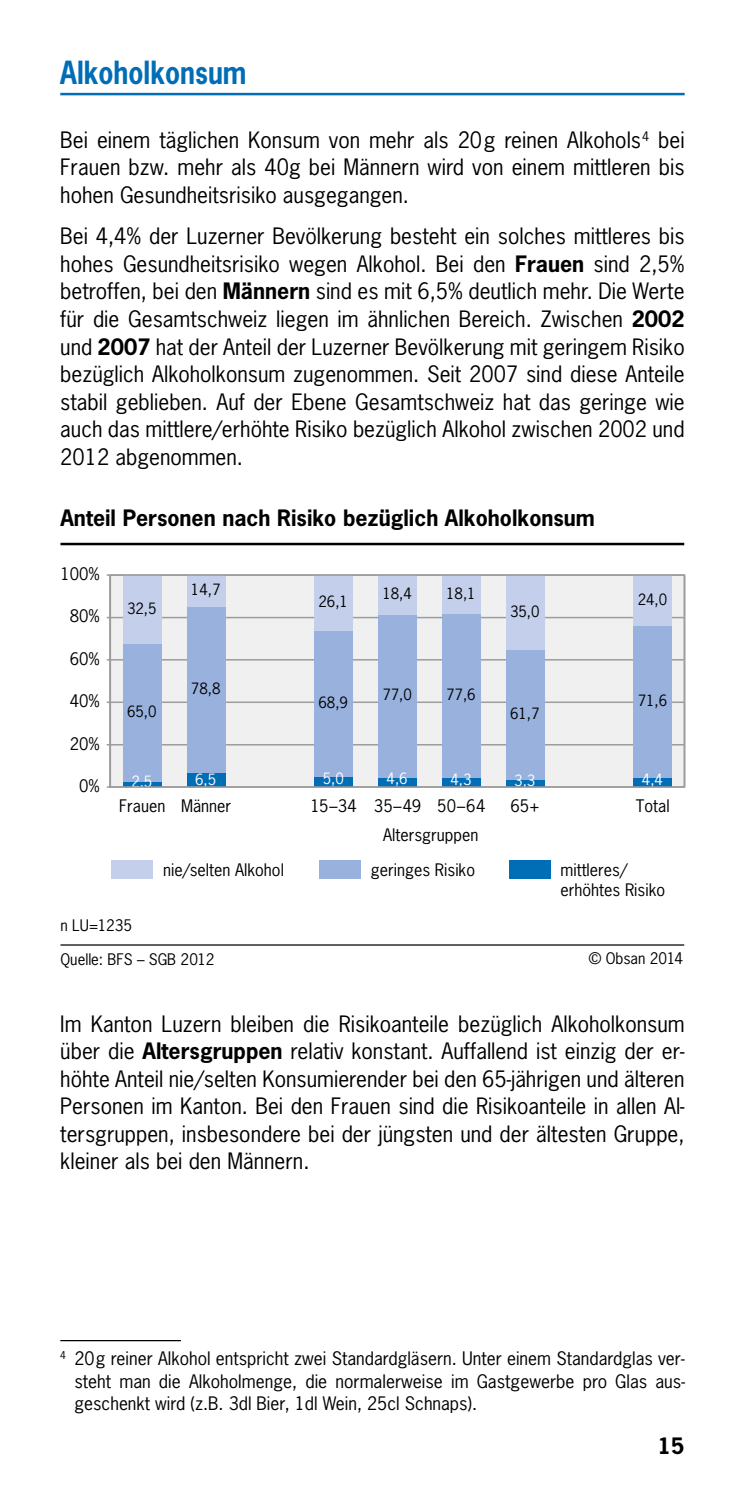
<style>
.page{position:relative;width:745px;height:1489px;background:#fff}
.page>*{position:absolute;margin:0;border:0;box-sizing:border-box;transform-origin:0 0}
.Kopftitel_-mit_Linie{font:700 30px "News Gothic Std";color:#006db7;scale:.88 1}
.Grundtext{font:21.25px/27.5px "News Gothic Std";color:#000;text-align:justify}
.t1{font:700 21.25px "News Gothic Std";color:#000}
.Fussnote{font:17.5px/22.5px "News Gothic Std";color:#000;text-align:justify}
.t2{font:16.25px/20.5px "News Gothic Std";color:#000}
.t3{font:15px "News Gothic Std";color:#000}
.t4{font:14.75px "News Gothic Std";color:#000}
.t5{font:14.75px "News Gothic Std";color:#fff}
.s1{font-weight:700}
</style>
<div class="page">
<hr style="left:60px;top:93px;width:624px;height:2px;background:#006db7">
<hr style="left:60px;top:1339px;width:121px;height:2px;background:#000">
<div style="left:106px;top:574px;width:578px;height:214px;background:#f0f0f0"></div>
<hr style="left:110px;top:744px;width:574px;height:1px;background:#9c9d9d">
<hr style="left:110px;top:701px;width:574px;height:2px;background:#9c9d9d">
<hr style="left:110px;top:659px;width:574px;height:1px;background:#9c9d9d">
<hr style="left:110px;top:616px;width:574px;height:2px;background:#9c9d9d">
<div style="left:123px;top:781px;width:38px;height:6px;background:#006db7"></div>
<div style="left:123px;top:644px;width:38px;height:137px;background:#98b1dd"></div>
<div style="left:123px;top:575px;width:38px;height:69px;background:#c3cfeb"></div>
<div style="left:187px;top:773px;width:38px;height:14px;background:#006db7"></div>
<div style="left:187px;top:606px;width:38px;height:167px;background:#98b1dd"></div>
<div style="left:187px;top:575px;width:38px;height:31px;background:#c3cfeb"></div>
<div style="left:314px;top:776px;width:38px;height:11px;background:#006db7"></div>
<div style="left:314px;top:630px;width:38px;height:146px;background:#98b1dd"></div>
<div style="left:314px;top:575px;width:38px;height:55px;background:#c3cfeb"></div>
<div style="left:378px;top:777px;width:38px;height:10px;background:#006db7"></div>
<div style="left:378px;top:614px;width:38px;height:163px;background:#98b1dd"></div>
<div style="left:378px;top:575px;width:38px;height:39px;background:#c3cfeb"></div>
<div style="left:442px;top:778px;width:38px;height:9px;background:#006db7"></div>
<div style="left:442px;top:613px;width:38px;height:165px;background:#98b1dd"></div>
<div style="left:442px;top:575px;width:38px;height:38px;background:#c3cfeb"></div>
<div style="left:505px;top:779px;width:39px;height:8px;background:#006db7"></div>
<div style="left:505px;top:649px;width:39px;height:130px;background:#98b1dd"></div>
<div style="left:505px;top:575px;width:39px;height:74px;background:#c3cfeb"></div>
<div style="left:633px;top:777px;width:38px;height:10px;background:#006db7"></div>
<div style="left:633px;top:626px;width:38px;height:151px;background:#98b1dd"></div>
<div style="left:633px;top:575px;width:38px;height:51px;background:#c3cfeb"></div>
<div style="left:509px;top:860px;width:41px;height:18px;background:#006db7"></div>
<div style="left:319px;top:860px;width:41px;height:18px;background:#98b1dd"></div>
<div style="left:111px;top:860px;width:42px;height:18px;background:#c3cfeb"></div>
<hr style="left:60px;top:944px;width:623px;height:1px;background:#000">
<hr style="left:60px;top:542px;width:623px;height:3px;background:#000">
<hr style="left:110px;top:786px;width:574px;height:1px;background:#9c9c9c">
<hr style="left:110px;top:574px;width:574px;height:2px;background:#9c9c9c">
<p class="Kopftitel_-mit_Linie" style="left:60px;top:52px;width:213px">Alkoholkonsum</p>
<p class="Grundtext" style="left:60px;top:126px;width:625px">Bei einem täglichen Konsum von mehr als 20g reinen Alkohols<sup>4</sup> bei Frauen bzw. mehr als 40g bei Männern wird von einem mittleren bis hohen Gesundheitsrisiko ausgegangen.</p>
<p class="Grundtext" style="left:60px;top:222px;width:625px">Bei 4,4% der Luzerner Bevölkerung besteht ein solches mittleres bis hohes Gesundheitsrisiko wegen Alkohol. Bei den <span class="s1">Frauen</span> sind 2,5% betroffen, bei den <span class="s1">Männern</span> sind es mit 6,5% deutlich mehr. Die Werte für die Gesamtschweiz liegen im ähnlichen Bereich. Zwischen <span class="s1">2002 </span>und <span class="s1">2007</span> hat der Anteil der Luzerner Bevölkerung mit geringem Risiko bezüglich Alkoholkonsum zugenommen. Seit 2007 sind diese Anteile stabil geblieben. Auf der Ebene Gesamtschweiz hat das geringe wie auch das mittlere/erhöhte Risiko bezüglich Alkohol zwischen 2002 und 2012 abgenommen.</p>
<p class="t1" style="left:60px;top:504px;width:535px">Anteil Personen nach Risiko bezüglich Alkoholkonsum</p>
<p class="t2" style="left:60px;top:563px;width:41px">100%</p>
<p class="t2" style="left:70px;top:606px;width:32px">80%</p>
<p class="t2" style="left:70px;top:648px;width:32px">60%</p>
<p class="t2" style="left:70px;top:690px;width:32px">40%</p>
<p class="t2" style="left:70px;top:733px;width:32px">20%</p>
<p class="t2" style="left:79px;top:775px;width:22px">0%</p>
<p class="t4" style="left:127px;top:599px;width:31px">32,5</p>
<p class="t4" style="left:191px;top:580px;width:31px">14,7</p>
<p class="t4" style="left:318px;top:592px;width:31px">26,1</p>
<p class="t4" style="left:382px;top:584px;width:31px">18,4</p>
<p class="t4" style="left:446px;top:584px;width:31px">18,1</p>
<p class="t4" style="left:509px;top:601px;width:31px">35,0</p>
<p class="t4" style="left:637px;top:590px;width:31px">24,0</p>
<p class="t4" style="left:127px;top:702px;width:31px">65,0</p>
<p class="t4" style="left:191px;top:679px;width:31px">78,8</p>
<p class="t4" style="left:318px;top:693px;width:31px">68,9</p>
<p class="t4" style="left:382px;top:685px;width:31px">77,0</p>
<p class="t4" style="left:446px;top:685px;width:31px">77,6</p>
<p class="t4" style="left:509px;top:704px;width:31px">61,7</p>
<p class="t4" style="left:637px;top:691px;width:31px">71,6</p>
<p class="t5" style="left:131px;top:771px;width:23px">2,5</p>
<p class="t5" style="left:195px;top:769px;width:23px">6,5</p>
<p class="t5" style="left:322px;top:768px;width:23px">5,0</p>
<p class="t5" style="left:386px;top:769px;width:23px">4,6</p>
<p class="t5" style="left:450px;top:769px;width:23px">4,3</p>
<p class="t5" style="left:514px;top:770px;width:23px">3,3</p>
<p class="t5" style="left:641px;top:769px;width:23px">4,4</p>
<p class="t2" style="left:119px;top:795px;width:113px">Frauen Männer</p>
<p class="t2" style="left:310px;top:795px;width:176px">15–34 35–49 50–64</p>
<p class="t2" style="left:510px;top:795px;width:31px">65+</p>
<p class="t2" style="left:635px;top:795px;width:35px">Total</p>
<p class="t2" style="left:383px;top:824px;width:97px">Altersgruppen</p>
<p class="t2" style="left:163px;top:859px;width:122px">nie/selten Alkohol</p>
<p class="t2" style="left:370px;top:859px;width:106px">geringes Risiko</p>
<p class="t2" style="left:560px;top:859px;width:106px">mittleres/ erhöhtes Risiko</p>
<p class="t3" style="left:60px;top:915px;width:73px">n LU=1235</p>
<p class="t3" style="left:60px;top:949px;width:155px">Quelle: BFS – SGB 2012</p>
<p class="t3" style="left:588px;top:948px;width:96px">© Obsan 2014</p>
<p class="Grundtext" style="left:60px;top:1009px;width:625px">Im Kanton Luzern bleiben die Risikoanteile bezüglich Alkoholkonsum über die <span class="s1">Altersgruppen</span> relativ konstant. Auffallend ist einzig der er&shy;höhte Anteil nie/selten Konsumierender bei den 65-jährigen und älteren Personen im Kanton. Bei den Frauen sind die Risikoanteile in allen Al&shy;tersgruppen, insbesondere bei der jüngsten und der ältesten Gruppe, kleiner als bei den Männern.</p>
<p class="Fussnote" style="left:74px;top:1347px;width:611px;text-indent:-14px"><sup>4</sup> 20g reiner Alkohol entspricht zwei Standardgläsern. Unter einem Standardglas ver&shy;steht man die Alkoholmenge, die normalerweise im Gastgewerbe pro Glas aus&shy;geschenkt wird (z.B. 3dl Bier, 1dl Wein, 25cl Schnaps).</p>
<p class="t1" style="left:657px;top:1431px;width:28px">15</p>
</div>
